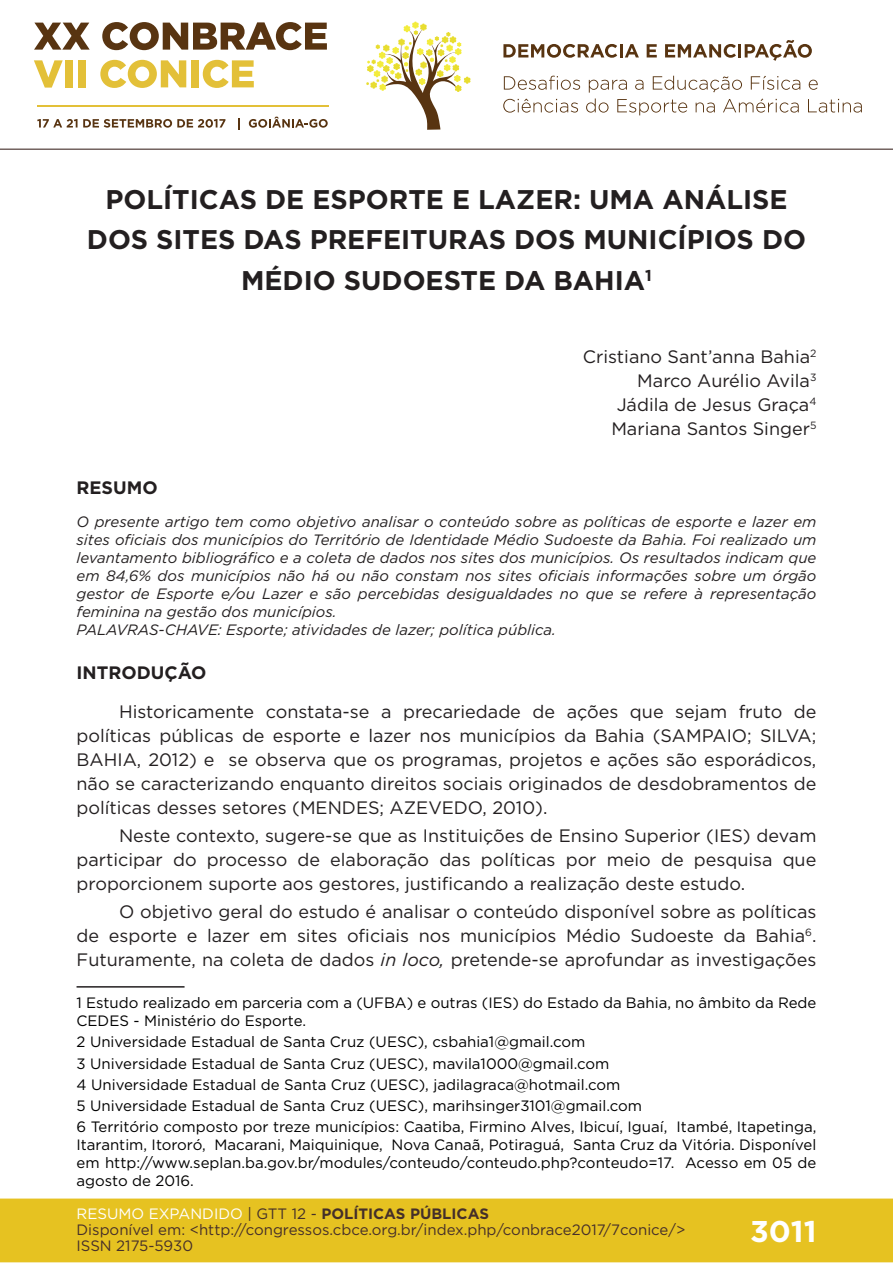
<style>
.page{position:relative;width:893px;height:1263px;background:#fff}
.page>*{position:absolute;margin:0;border:0;box-sizing:border-box;transform-origin:0 0}
.t1{font:700 30px "Gotham";color:#fff}
.t2{font:700 27px/40.5px "Gotham";color:#231f20;text-align:center}
.t3{font:18px/24px "Gotham";color:#231f20;text-align:justify}
.t4{font:700 18px "Gotham";color:#231f20}
.t5{font:15px/21.3px "Gotham";color:#000001}
.t6{font:italic 15px/18px "Gotham";color:#231f20}
.t7{font:15px/16px "Gotham";color:#462f2a}
.s1{font-style:italic}
.s2{color:#fff}
.s3{color:#442f2a}
.s4{font-weight:700;color:#442f2a}
</style>
<div class="page">
<div style="left:0;top:1198px;width:893px;height:64px;background:#e6c221;border:2px solid #e6c221"></div>
<svg style="left:34px;top:23px;width:56px;height:27px"></svg>
<svg style="left:102px;top:22px;width:225px;height:28px"></svg>
<svg style="left:34px;top:60px;width:29px;height:28px"></svg>
<div style="left:65px;top:60px;width:8px;height:27px;background:#e3c038"></div>
<div style="left:78px;top:60px;width:8px;height:27px;background:#e3c038"></div>
<svg style="left:100px;top:60px;width:86px;height:28px"></svg>
<div style="left:191px;top:60px;width:8px;height:27px;background:#e3c038"></div>
<svg style="left:203px;top:60px;width:51px;height:28px"></svg>
<svg style="left:37px;top:119px;width:188px;height:9px"></svg>
<svg style="left:238px;top:118px;width:2px;height:11px"></svg>
<svg style="left:249px;top:117px;width:79px;height:11px"></svg>
<hr style="left:37px;top:105px;width:291px;height:2px;background:#e3c038">
<svg style="left:366px;top:21px;width:105px;height:109px"></svg>
<svg style="left:503px;top:44px;width:136px;height:14px"></svg>
<svg style="left:647px;top:44px;width:10px;height:13px"></svg>
<svg style="left:665px;top:40px;width:147px;height:21px"></svg>
<svg style="left:504px;top:76px;width:76px;height:14px"></svg>
<svg style="left:809px;top:80px;width:9px;height:10px"></svg>
<svg style="left:503px;top:99px;width:75px;height:14px"></svg>
<svg style="left:586px;top:76px;width:214px;height:39px"></svg>
<svg style="left:808px;top:99px;width:54px;height:14px"></svg>
<hr style="left:0;top:149px;width:893px;height:1px;background:#442f2a">
<hr style="left:77px;top:986px;width:108px;height:1px;background:#231f20">
<h2 class="t2" style="left:87px;top:179px;width:721px">POLÍTICAS DE ESPORTE E LAZER: UMA ANÁLISE<br>DOS SITES DAS PREFEITURAS DOS MUNICÍPIOS DO<br>MÉDIO SUDOESTE DA BAHIA<sup>1</sup></h2>
<p class="t3" style="left:583px;top:344px;width:235px;text-align:right">Cristiano Sant’anna Bahia<sup>2<br></sup>Marco Aurélio Avila<sup>3<br></sup>Jádila de Jesus Graça<sup>4<br></sup>Mariana Santos Singer<sup>5</sup></p>
<p class="t4" style="left:77px;top:475px;width:83px">RESUMO</p>
<p class="t6" style="left:77px;top:512px;width:741px">O presente artigo tem como objetivo analisar o conteúdo sobre as políticas de esporte e lazer em sites oficiais dos municípios do Território de Identidade Médio Sudoeste da Bahia. Foi realizado um levantamento bibliográfico e a coleta de dados nos sites dos municípios. Os resultados indicam que em 84,6% dos municípios não há ou não constam nos sites oficiais informações sobre um órgão gestor de Esporte e/ou Lazer e são percebidas desigualdades no que se refere à representação feminina na gestão dos municípios.<br>PALAVRAS-CHAVE: Esporte; atividades de lazer; política pública.</p>
<p class="t4" style="left:77px;top:660px;width:131px">INTRODUÇÃO</p>
<p class="t3" style="left:77px;top:699px;width:741px;text-indent:43px">Historicamente constata-se a precariedade de ações que sejam fruto de políticas públicas de esporte e lazer nos municípios da Bahia (SAMPAIO; SILVA; BAHIA, 2012) e se observa que os programas, projetos e ações são esporádicos, não se caracterizando enquanto direitos sociais originados de desdobramentos de políticas desses setores (MENDES; AZEVEDO, 2010).</p>
<p class="t3" style="left:77px;top:823px;width:741px;text-indent:43px">Neste contexto, sugere-se que as Instituições de Ensino Superior (IES) devam participar do processo de elaboração das políticas por meio de pesquisa que proporcionem suporte aos gestores, justificando a realização deste estudo.</p>
<p class="t3" style="left:77px;top:899px;width:741px;text-indent:43px">O objetivo geral do estudo é analisar o conteúdo disponível sobre as políticas de esporte e lazer em sites oficiais nos municípios Médio Sudoeste da Bahia<sup>6</sup>.<br>Futuramente, na coleta de dados <span class="s1">in loco,</span> pretende-se aprofundar as investigações</p>
<p class="t5" style="left:77px;top:993px;width:741px;line-height:18px">1 Estudo realizado em parceria com a (UFBA) e outras (IES) do Estado da Bahia, no âmbito da Rede<br>CEDES - Ministério do Esporte.</p>
<p class="t5" style="left:77px;top:1031px;width:741px">2 Universidade Estadual de Santa Cruz (UESC), csbahia1@gmail.com<br>3 Universidade Estadual de Santa Cruz (UESC), mavila1000@gmail.com<br>4 Universidade Estadual de Santa Cruz (UESC), jadilagraca@hotmail.com<br>5 Universidade Estadual de Santa Cruz (UESC), marihsinger3101@gmail.com<br>6 Território composto por treze municípios: Caatiba, Firmino Alves, Ibicuí, Iguaí, Itambé, Itapetinga,</p>
<p class="t5" style="left:77px;top:1136px;width:741px;line-height:18px;text-align:justify">Itarantim, Itororó, Macarani, Maiquinique, Nova Canaã, Potiraguá, Santa Cruz da Vitória. Disponível em http://www.seplan.ba.gov.br/modules/conteudo/conteudo.php?conteudo=17. Acesso em 05 de agosto de 2016.</p>
<p class="t7" style="left:77px;top:1205px;width:610px"><span class="s2">RESUMO EXPANDIDO</span> <span class="s3">| GTT 12 -</span> <span class="s4">POLÍTICAS PÚBLICAS<br></span>Disponível em: &lt;http://congressos.cbce.org.br/index.php/conbrace2017/7conice/&gt;<br>ISSN 2175-5930</p>
<h1 class="t1" style="left:750px;top:1212px;width:68px">3011</h1>
</div>
